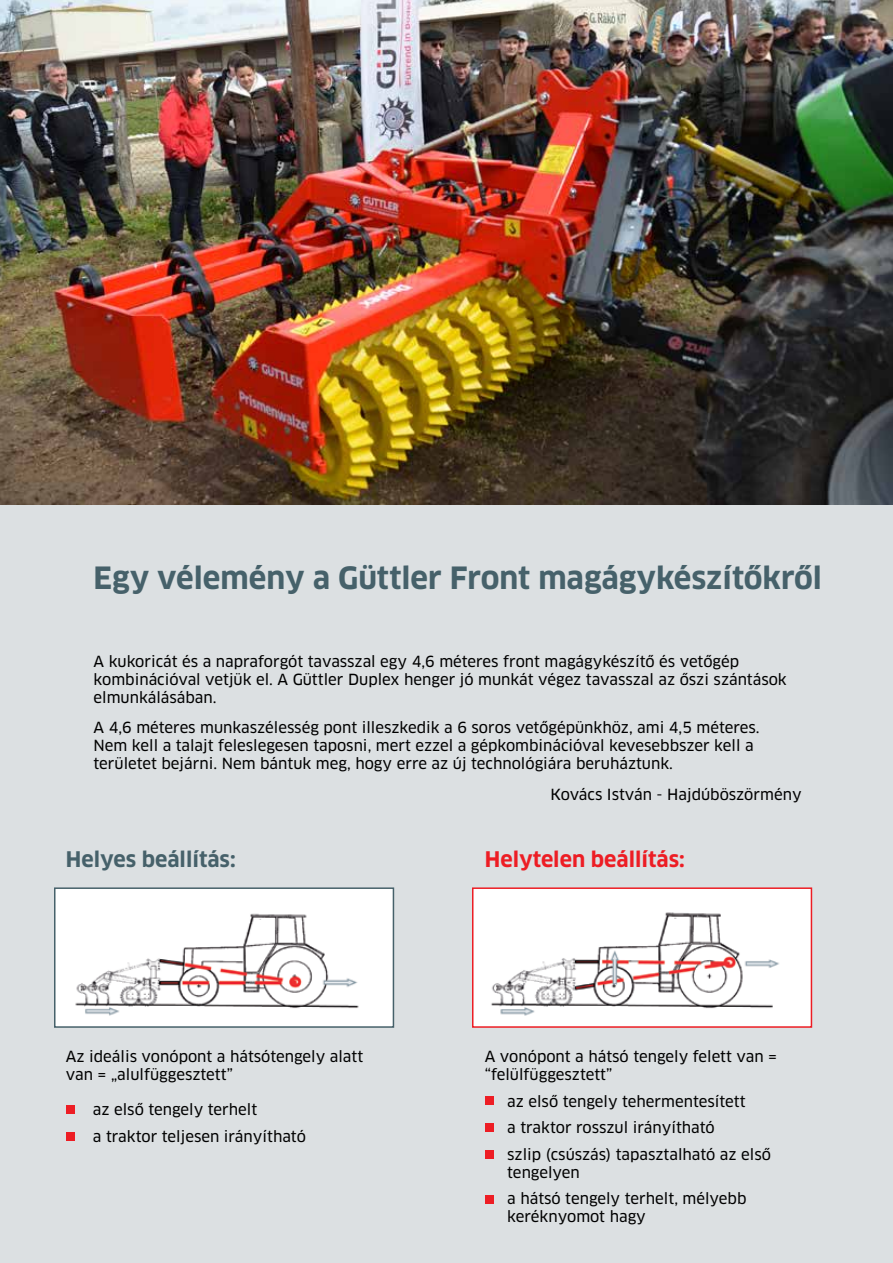
<style>
.page{position:relative;width:893px;height:1263px;background:#fff}
.page>*{position:absolute;margin:0;border:0;box-sizing:border-box;transform-origin:0 0}
.t1{font:700 30px "Clan Pro";color:#46616a}
.t2{font:700 21px "Clan Pro";color:#ed1d24}
.t3{font:700 21px "Clan Pro";color:#46616a}
.t4{font:15px/18px "Clan Pro News";color:#000}
</style>
<div class="page">
<div style="left:0;top:505px;width:893px;height:758px;background:#dce0e2"></div>
<div style="left:472px;top:887px;width:340px;height:141px;background:#fff;border:2px solid #ed1d24"></div>
<img style="left:491px;top:912px;width:288px;height:104px">
<div style="left:54px;top:887px;width:340px;height:141px;background:#fff;border:2px solid #46616a"></div>
<img style="left:75px;top:913px;width:284px;height:103px">
<div style="left:66px;top:1106px;width:9px;height:8px;background:#ed1d24"></div>
<div style="left:66px;top:1132px;width:8px;height:8px;background:#ed1d24"></div>
<div style="left:485px;top:1096px;width:8px;height:9px;background:#ed1d24"></div>
<div style="left:485px;top:1123px;width:8px;height:9px;background:#ed1d24"></div>
<div style="left:485px;top:1150px;width:8px;height:9px;background:#ed1d24"></div>
<div style="left:485px;top:1195px;width:8px;height:8px;background:#ed1d24"></div>
<img style="left:0;top:0;width:893px;height:505px">
<h1 class="t1" style="left:94px;top:561px;width:730px">Egy vélemény a Güttler Front magágykészítőkről</h1>
<p class="t4" style="left:94px;top:652px;width:695px">A kukoricát és a napraforgót tavasszal egy 4,6 méteres front magágykészítő és vetőgép kombinációval vetjük el. A Güttler Duplex henger jó munkát végez tavasszal az őszi szántások elmunkálásában.</p>
<p class="t4" style="left:94px;top:719px;width:668px">A 4,6 méteres munkaszélesség pont illeszkedik a 6 soros vetőgépünkhöz, ami 4,5 méteres.<br>Nem kell a talajt feleslegesen taposni, mert ezzel a gépkombinációval kevesebbszer kell a területet bejárni. Nem bántuk meg, hogy erre az új technológiára beruháztunk.</p>
<p class="t4" style="left:550px;top:786px;width:253px">Kovács István - Hajdúböszörmény</p>
<h2 class="t3" style="left:66px;top:847px;width:171px">Helyes beállítás:</h2>
<h2 class="t2" style="left:485px;top:847px;width:202px">Helytelen beállítás:</h2>
<p class="t4" style="left:66px;top:1048px;width:299px">Az ideális vonópont a hátsótengely alatt van = „alulfüggesztett”</p>
<p class="t4" style="left:93px;top:1096px;width:215px;line-height:26.5px">az első tengely terhelt<br>a traktor teljesen irányítható</p>
<p class="t4" style="left:485px;top:1048px;width:294px">A vonópont a hátsó tengely felett van = “felülfüggesztett”</p>
<p class="t4" style="left:507px;top:1088px;width:265px;line-height:26.5px">az első tengely tehermentesített<br>a traktor rosszul irányítható<br>szlip (csúszás) tapasztalható az első</p>
<p class="t4" style="left:507px;top:1159px;width:241px;line-height:26.5px">tengelyen<br>a hátsó tengely terhelt, mélyebb</p>
<p class="t4" style="left:507px;top:1208px;width:140px">keréknyomot hagy</p>
</div>
